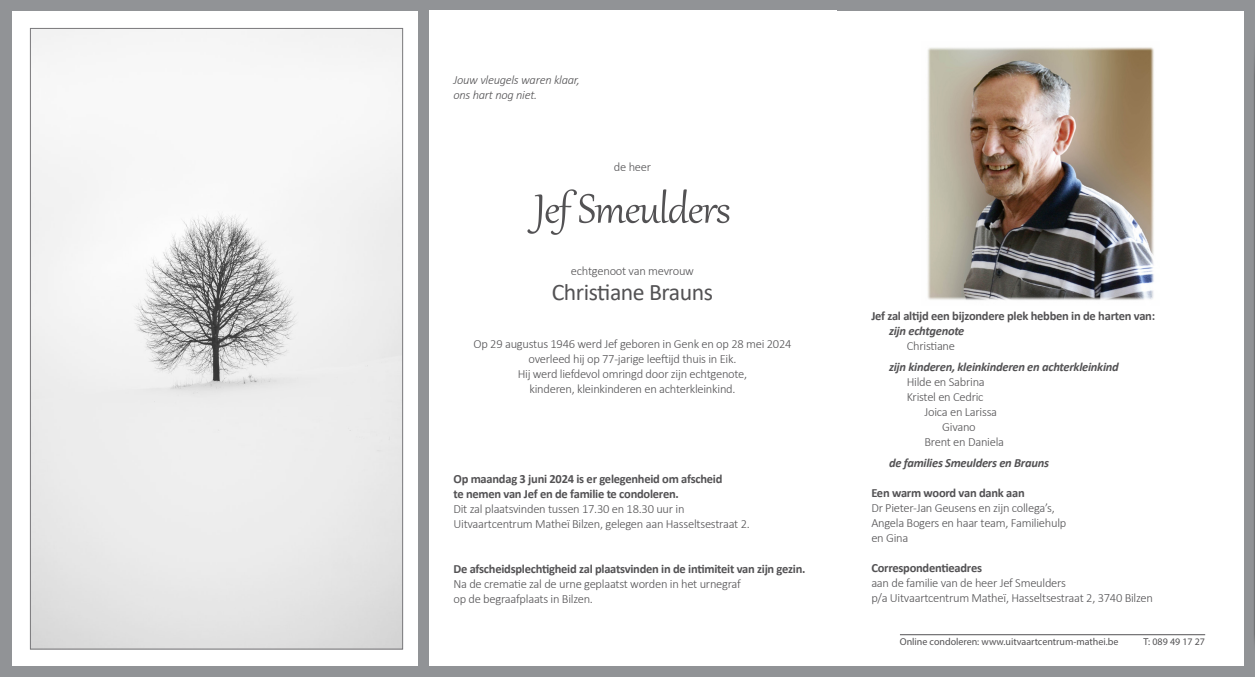
<style>
.page{position:relative;width:1255px;height:677px;background:#fff}
.page>*{position:absolute;margin:0;border:0;box-sizing:border-box;transform-origin:0 0}
.t1{font:50px "Gabriola";letter-spacing:-.02em;color:#535254}
.t2{font:23.75px "Calibri";letter-spacing:-.02em;color:#535254}
.t3{font:300 12.5px "Calibri";letter-spacing:-.02em;color:#535254}
.t4{font:700 12.5px "Calibri";letter-spacing:-.02em;color:#535254}
.t5{font:italic 700 12.5px "Calibri";letter-spacing:-.02em;color:#535254}
.t6{font:italic 300 12.5px "Calibri";letter-spacing:-.02em;color:#535254}
.t7{font:10px "Myriad Pro";color:#535254}
</style>
<div class="page">
<div style="left:1244px;top:0;width:10px;height:677px;background:#919396"></div>
<hr style="left:899px;top:634px;width:306px;height:1px;background:#535254">
<div style="left:0;top:0;width:1254px;height:11px;background:#919396"></div>
<div style="left:0;top:0;width:11px;height:677px;background:#919396"></div>
<div style="left:3px;top:667px;width:1251px;height:10px;background:#919396"></div>
<div style="left:1px;top:1px;width:11px;height:676px;background:#919396"></div>
<div style="left:418px;top:0;width:10px;height:676px;background:#919396"></div>
<hr style="left:1253px;top:23px;width:1px;height:632px;background:#231f20">
<div style="left:420px;top:666px;width:834px;height:11px;background:#919396"></div>
<img style="left:927px;top:47px;width:227px;height:253px">
<img style="left:32px;top:30px;width:369px;height:617px">
<p class="t6" style="left:453px;top:72px;width:128px">Jouw vleugels waren klaar,</p>
<p class="t6" style="left:453px;top:87px;width:85px">ons hart nog niet.</p>
<p class="t3" style="left:614px;top:159px;width:39px">de heer</p>
<p class="t1" style="left:534px;top:176px;width:197px">Jef Smeulders</p>
<p class="t3" style="left:571px;top:263px;width:124px">echtgenoot van mevrouw</p>
<p class="t2" style="left:551px;top:276px;width:163px">Christiane Brauns</p>
<p class="t3" style="left:473px;top:336px;width:319px">Op 29 augustus 1946 werd Jef geboren in Genk en op 28 mei 2024</p>
<p class="t3" style="left:528px;top:351px;width:209px">overleed hij op 77-jarige leeftijd thuis in Eik.</p>
<p class="t3" style="left:517px;top:366px;width:231px">Hij werd liefdevol omringd door zijn echtgenote,</p>
<p class="t3" style="left:529px;top:381px;width:207px">kinderen, kleinkinderen en achterkleinkind.</p>
<p class="t4" style="left:453px;top:469px;width:270px">Op maandag 3 juni 2024 is er gelegenheid om afscheid</p>
<p class="t4" style="left:453px;top:484px;width:227px">te nemen van Jef en de familie te condoleren.</p>
<p class="t3" style="left:453px;top:501px;width:232px">Dit zal plaatsvinden tussen 17.30 en 18.30 uur in</p>
<p class="t3" style="left:453px;top:516px;width:298px">Uitvaartcentrum Matheï Bilzen, gelegen aan Hasseltsestraat 2.</p>
<p class="t4" style="left:453px;top:559px;width:353px">De afscheidsplechtigheid zal plaatsvinden in de intimiteit van zijn gezin.</p>
<p class="t3" style="left:453px;top:576px;width:289px">Na de crematie zal de urne geplaatst worden in het urnegraf</p>
<p class="t3" style="left:453px;top:591px;width:141px">op de begraafplaats in Bilzen.</p>
<p class="t4" style="left:871px;top:307px;width:285px">Jef zal altijd een bijzondere plek hebben in de harten van:</p>
<p class="t5" style="left:889px;top:322px;width:77px">zijn echtgenote</p>
<p class="t3" style="left:906px;top:338px;width:50px">Christiane</p>
<p class="t5" style="left:889px;top:358px;width:231px">zijn kinderen, kleinkinderen en achterkleinkind</p>
<p class="t3" style="left:906px;top:374px;width:80px">Hilde en Sabrina</p>
<p class="t3" style="left:906px;top:389px;width:78px">Kristel en Cedric</p>
<p class="t3" style="left:924px;top:404px;width:74px">Joica en Larissa</p>
<p class="t3" style="left:942px;top:419px;width:35px">Givano</p>
<p class="t3" style="left:924px;top:434px;width:81px">Brent en Daniela</p>
<p class="t5" style="left:889px;top:454px;width:161px">de families Smeulders en Brauns</p>
<p class="t4" style="left:871px;top:484px;width:155px">Een warm woord van dank aan</p>
<p class="t3" style="left:871px;top:500px;width:185px">Dr Pieter-Jan Geusens en zijn collega’s,</p>
<p class="t3" style="left:871px;top:515px;width:196px">Angela Bogers en haar team, Familiehulp</p>
<p class="t3" style="left:871px;top:530px;width:38px">en Gina</p>
<p class="t4" style="left:871px;top:559px;width:112px">Correspondentieadres</p>
<p class="t3" style="left:871px;top:575px;width:196px">aan de familie van de heer Jef Smeulders</p>
<p class="t3" style="left:871px;top:590px;width:283px">p/a Uitvaartcentrum Matheï, Hasseltsestraat 2, 3740 Bilzen</p>
<p class="t7" style="left:899px;top:635px;width:220px">Online condoleren: www.uitvaartcentrum-mathei.be</p>
<p class="t7" style="left:1143px;top:635px;width:63px">T: 089 49 17 27</p>
</div>
